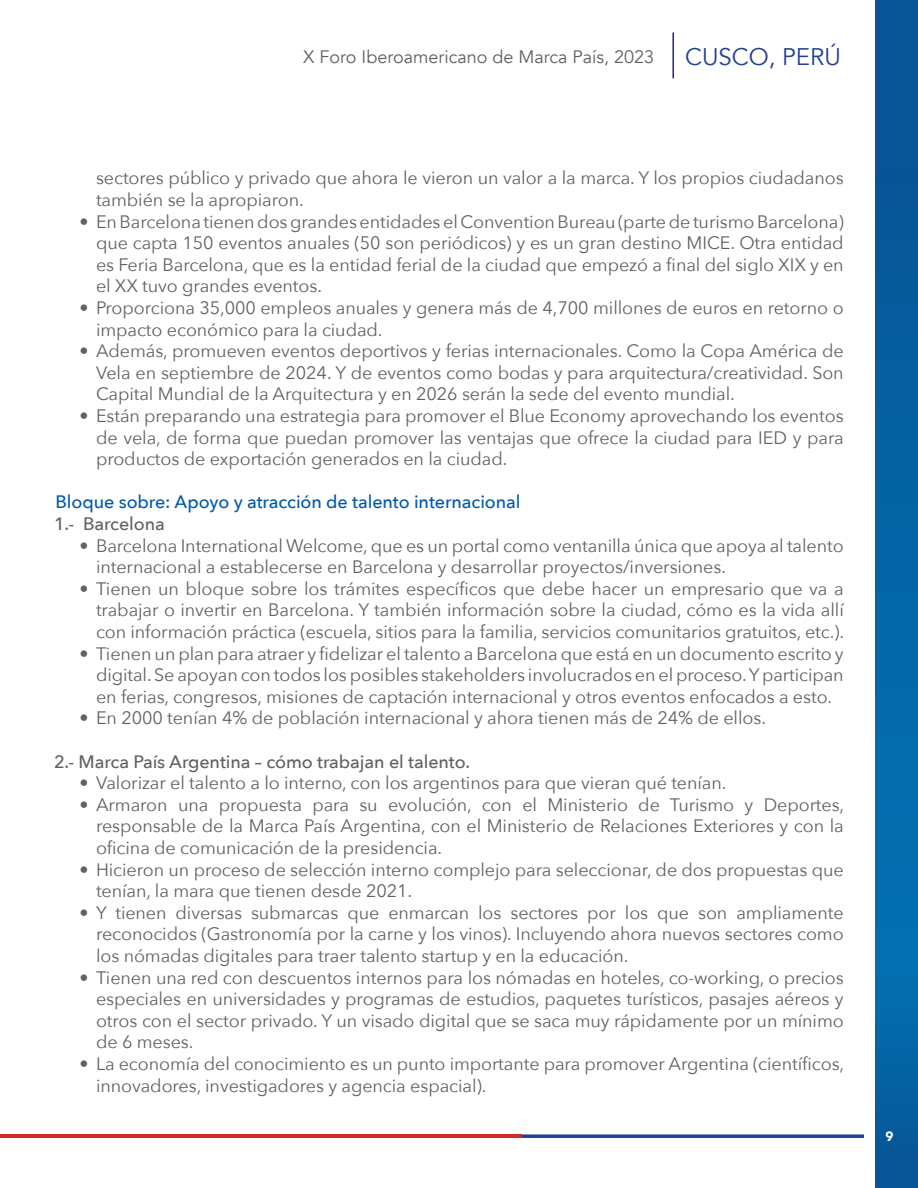
<style>
.page{position:relative;width:918px;height:1188px;background:#fff}
.page>*{position:absolute;margin:0;border:0;box-sizing:border-box;transform-origin:0 0}
.t1{font:24px "Avenir";color:#25408f}
.t2{font:18px/21.6px "Avenir Next";letter-spacing:-.005em;color:#606262;text-align:justify}
.t3{font:500 18px "Avenir Next";letter-spacing:-.005em;color:#606262}
.t4{font:500 18px "Avenir Next";letter-spacing:-.005em;color:#0059aa}
.t5{font:18px "Avenir";color:#606262}
.t6{font:900 13.5px "Avenir";color:#fff}
</style>
<div class="page">
<svg style="left:875px;top:0;width:43px;height:1188px;background:#0461a2"></svg>
<svg style="left:522px;top:1134px;width:342px;height:4px"></svg>
<hr style="left:0;top:1134px;width:522px;height:4px;background:#d62726">
<hr style="left:672px;top:32px;width:2px;height:46px;background:#231f94">
<p class="t5" style="left:303px;top:47px;width:352px">X Foro Iberoamericano de Marca País, 2023</p>
<h1 class="t1" style="left:685px;top:43px;width:157px">CUSCO, PERÚ</h1>
<p class="t2" style="left:96px;top:166px;width:749px">sectores público y privado que ahora le vieron un valor a la marca. Y los propios ciudadanos también se la apropiaron.</p>
<p class="t2" style="left:96px;top:210px;width:749px;text-indent:-17px">• En Barcelona tienen dos grandes entidades el Convention Bureau (parte de turismo Barcelona) que capta 150 eventos anuales (50 son periódicos) y es un gran destino MICE. Otra entidad es Feria Barcelona, que es la entidad ferial de la ciudad que empezó a final del siglo XIX y en el XX tuvo grandes eventos.</p>
<p class="t2" style="left:96px;top:296px;width:749px;text-indent:-17px">• Proporciona 35,000 empleos anuales y genera más de 4,700 millones de euros en retorno o impacto económico para la ciudad.</p>
<p class="t2" style="left:96px;top:339px;width:749px;text-indent:-17px">• Además, promueven eventos deportivos y ferias internacionales. Como la Copa América de Vela en septiembre de 2024. Y de eventos como bodas y para arquitectura/creatividad. Son Capital Mundial de la Arquitectura y en 2026 serán la sede del evento mundial.</p>
<p class="t2" style="left:96px;top:404px;width:749px;text-indent:-17px">• Están preparando una estrategia para promover el Blue Economy aprovechando los eventos de vela, de forma que puedan promover las ventajas que ofrece la ciudad para IED y para productos de exportación generados en la ciudad.</p>
<p class="t4" style="left:56px;top:487px;width:467px">Bloque sobre: Apoyo y atracción de talento internacional</p>
<p class="t3" style="left:54px;top:508px;width:112px">1.- Barcelona</p>
<p class="t2" style="left:96px;top:534px;width:749px;text-indent:-17px">• Barcelona International Welcome, que es un portal como ventanilla única que apoya al talento internacional a establecerse en Barcelona y desarrollar proyectos/inversiones.</p>
<p class="t2" style="left:96px;top:577px;width:750px;text-indent:-17px">• Tienen un bloque sobre los trámites específicos que debe hacer un empresario que va a trabajar o invertir en Barcelona. Y también información sobre la ciudad, cómo es la vida allí con información práctica (escuela, sitios para la familia, servicios comunitarios gratuitos, etc.).</p>
<p class="t2" style="left:96px;top:642px;width:749px;text-indent:-17px">• Tienen un plan para atraer y fidelizar el talento a Barcelona que está en un documento escrito y digital. Se apoyan con todos los posibles stakeholders involucrados en el proceso. Y participan en ferias, congresos, misiones de captación internacional y otros eventos enfocados a esto.</p>
<p class="t2" style="left:80px;top:706px;width:688px">• En 2000 tenían 4% de población internacional y ahora tienen más de 24% de ellos.</p>
<p class="t3" style="left:54px;top:746px;width:418px">2.- Marca País Argentina – cómo trabajan el talento.</p>
<p class="t2" style="left:80px;top:771px;width:648px">• Valorizar el talento a lo interno, con los argentinos para que vieran qué tenían.</p>
<p class="t2" style="left:96px;top:793px;width:750px;text-indent:-17px">• Armaron una propuesta para su evolución, con el Ministerio de Turismo y Deportes, responsable de la Marca País Argentina, con el Ministerio de Relaciones Exteriores y con la oficina de comunicación de la presidencia.</p>
<p class="t2" style="left:96px;top:858px;width:749px;text-indent:-17px">• Hicieron un proceso de selección interno complejo para seleccionar, de dos propuestas que tenían, la mara que tienen desde 2021.</p>
<p class="t2" style="left:96px;top:901px;width:749px;text-indent:-17px">• Y tienen diversas submarcas que enmarcan los sectores por los que son ampliamente reconocidos (Gastronomía por la carne y los vinos). Incluyendo ahora nuevos sectores como los nómadas digitales para traer talento startup y en la educación.</p>
<p class="t2" style="left:96px;top:966px;width:749px;text-indent:-17px">• Tienen una red con descuentos internos para los nómadas en hoteles, co-working, o precios especiales en universidades y programas de estudios, paquetes turísticos, pasajes aéreos y otros con el sector privado. Y un visado digital que se saca muy rápidamente por un mínimo de 6 meses.</p>
<p class="t2" style="left:96px;top:1052px;width:750px;text-indent:-17px">• La economía del conocimiento es un punto importante para promover Argentina (científicos, innovadores, investigadores y agencia espacial).</p>
<p class="t6" style="left:886px;top:1125px;width:9px">9</p>
</div>
